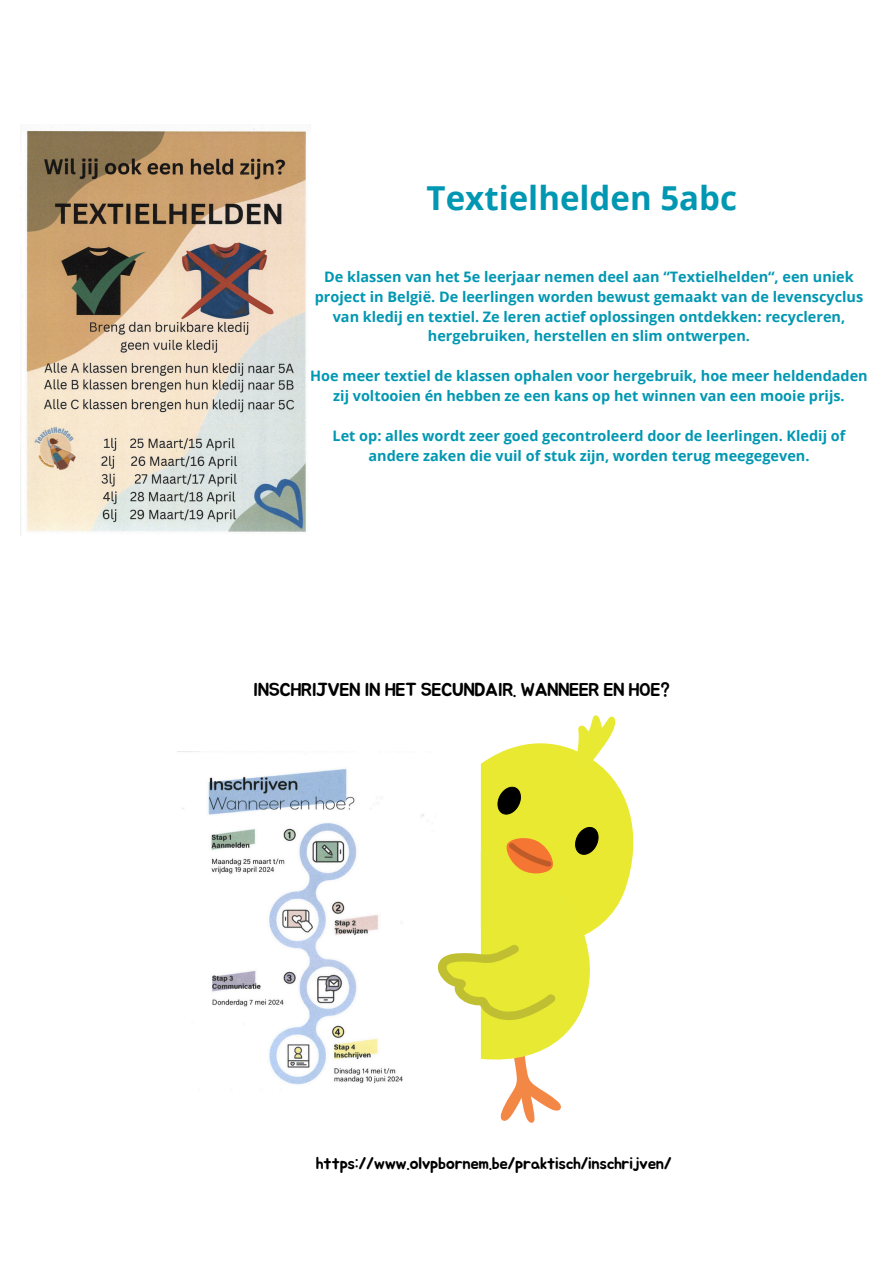
<style>
.page{position:relative;width:894px;height:1264px;background:#fff}
.page>*{position:absolute;margin:0;border:0;box-sizing:border-box;transform-origin:0 0}
.t1{font:700 33px "Open Sans";color:#0097b2}
.t2{font:18.45px "Jua";letter-spacing:-.025em;color:#000}
.t3{font:16.95px "Jua";letter-spacing:-.025em;color:#000}
.t4{font:700 14.4px/19.8px "Open Sans";color:#0097b2;text-align:center}
</style>
<div class="page">
<img style="left:20px;top:125px;width:291px;height:410px">
<svg style="left:437px;top:715px;width:197px;height:408px"></svg>
<img style="left:177px;top:751px;width:251px;height:334px">
<h1 class="t1" style="left:426px;top:174px;width:312px">Textielhelden 5abc</h1>
<p class="t4" style="left:315px;top:266px;width:549px">De klassen van het 5e leerjaar nemen deel aan “Textielhelden“, een uniek project in België. De leerlingen worden bewust gemaakt van de levenscyclus van kledij en textiel. Ze leren actief oplossingen ontdekken: recycleren, hergebruiken, herstellen en slim ontwerpen.</p>
<p class="t4" style="left:310px;top:366px;width:559px">Hoe meer textiel de klassen ophalen voor hergebruik, hoe meer heldendaden zij voltooien én hebben ze een kans op het winnen van een mooie prijs.</p>
<p class="t4" style="left:332px;top:425px;width:514px">Let op: alles wordt zeer goed gecontroleerd door de leerlingen. Kledij of andere zaken die vuil of stuk zijn, worden terug meegegeven.</p>
<p class="t2" style="left:253px;top:681px;width:419px">INSCHRIJVEN IN HET SECUNDAIR. WANNEER EN HOE?</p>
<h2 class="t3" style="left:315px;top:1155px;width:357px">https://www.olvpbornem.be/praktisch/inschrijven/</h2>
</div>
